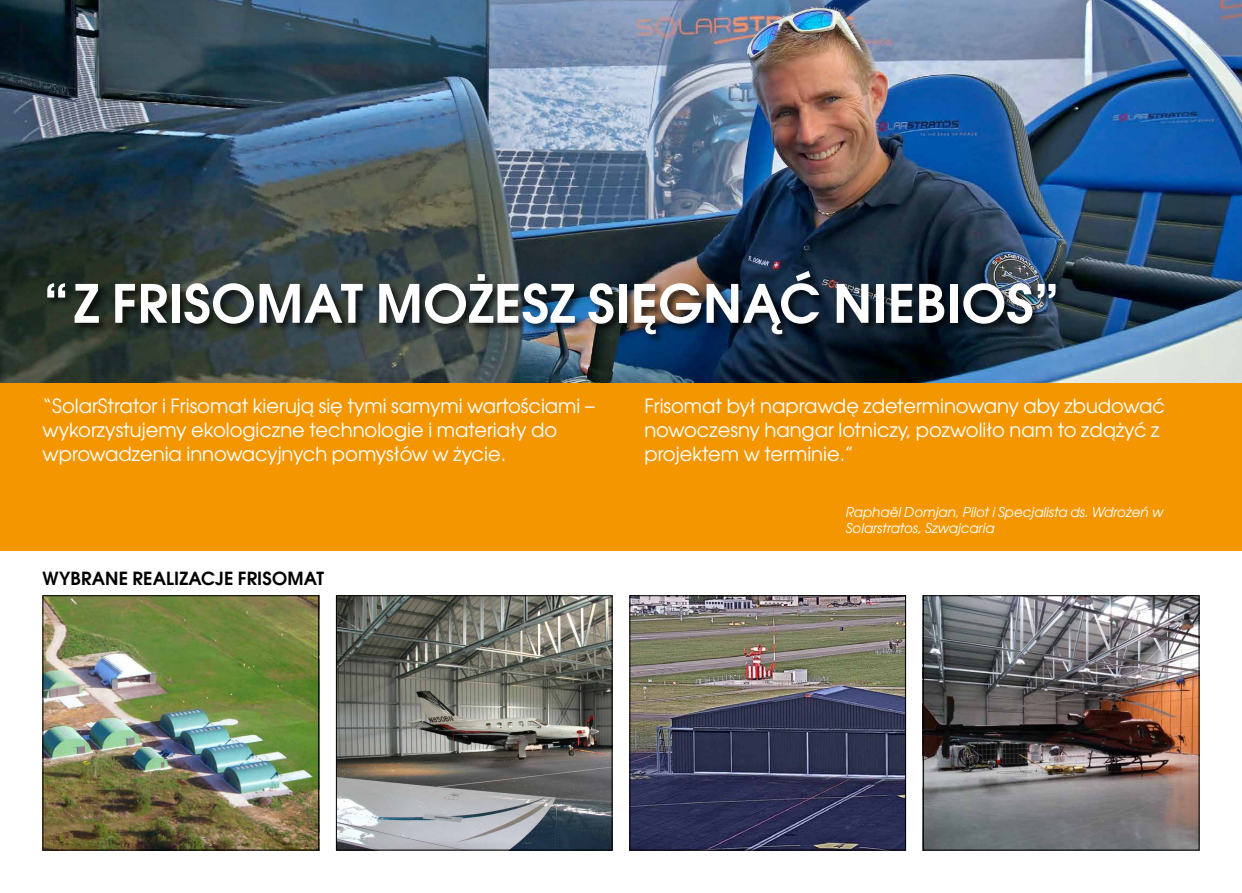
<style>
.page{position:relative;width:1242px;height:893px;background:#fff}
.page>*{position:absolute;margin:0;border:0;box-sizing:border-box;transform-origin:0 0}
.t1{font:52.5px "Avant Garde Gothic ITC Dm";letter-spacing:.01em;color:#fff}
.t2{font:19.5px/24px "Avant Garde Gothic ITC";color:#fff}
.t3{font:18px "Avant Garde Gothic ITC Dm";letter-spacing:.01em;color:#000}
.t4{font:italic 13.5px/16.5px "Avant Garde Gothic ITC";color:#fff}
</style>
<div class="page">
<img style="left:0;top:0;width:1242px;height:383px">
<div style="left:46px;top:270px;width:1019px;height:74px;background:#000;opacity:.75"></div>
<img style="left:45px;top:597px;width:272px;height:251px">
<div style="left:43px;top:595px;width:276px;height:255px;border:1px solid #000"></div>
<img style="left:338px;top:597px;width:272px;height:251px">
<div style="left:336px;top:595px;width:276px;height:255px;border:1px solid #000"></div>
<img style="left:631px;top:597px;width:273px;height:251px">
<div style="left:629px;top:595px;width:277px;height:255px;border:1px solid #000"></div>
<img style="left:925px;top:597px;width:272px;height:251px">
<div style="left:923px;top:595px;width:276px;height:255px;border:1px solid #000"></div>
<div style="left:0;top:383px;width:1242px;height:168px;background:#f49600"></div>
<h1 class="t1" style="left:44px;top:270px;width:1017px">“Z FRISOMAT MOŻESZ SIĘGNĄĆ NIEBIOS”</h1>
<p class="t2" style="left:43px;top:393px;width:554px">“SolarStrator i Frisomat kierują się tymi samymi wartościami – wykorzystujemy ekologiczne technologie i materiały do wprowadzenia innowacyjnych pomysłów w życie.</p>
<p class="t2" style="left:644px;top:393px;width:522px">Frisomat był naprawdę zdeterminowany aby zbudować nowoczesny hangar lotniczy, pozwoliło nam to zdążyć z projektem w terminie.”</p>
<p class="t3" style="left:43px;top:567px;width:283px">WYBRANE REALIZACJE FRISOMAT</p>
<p class="t4" style="left:846px;top:503px;width:319px">Raphaël Domjan, Pilot i Specjalista ds. Wdrożeń w<br>Solarstratos, Szwajcaria</p>
</div>
